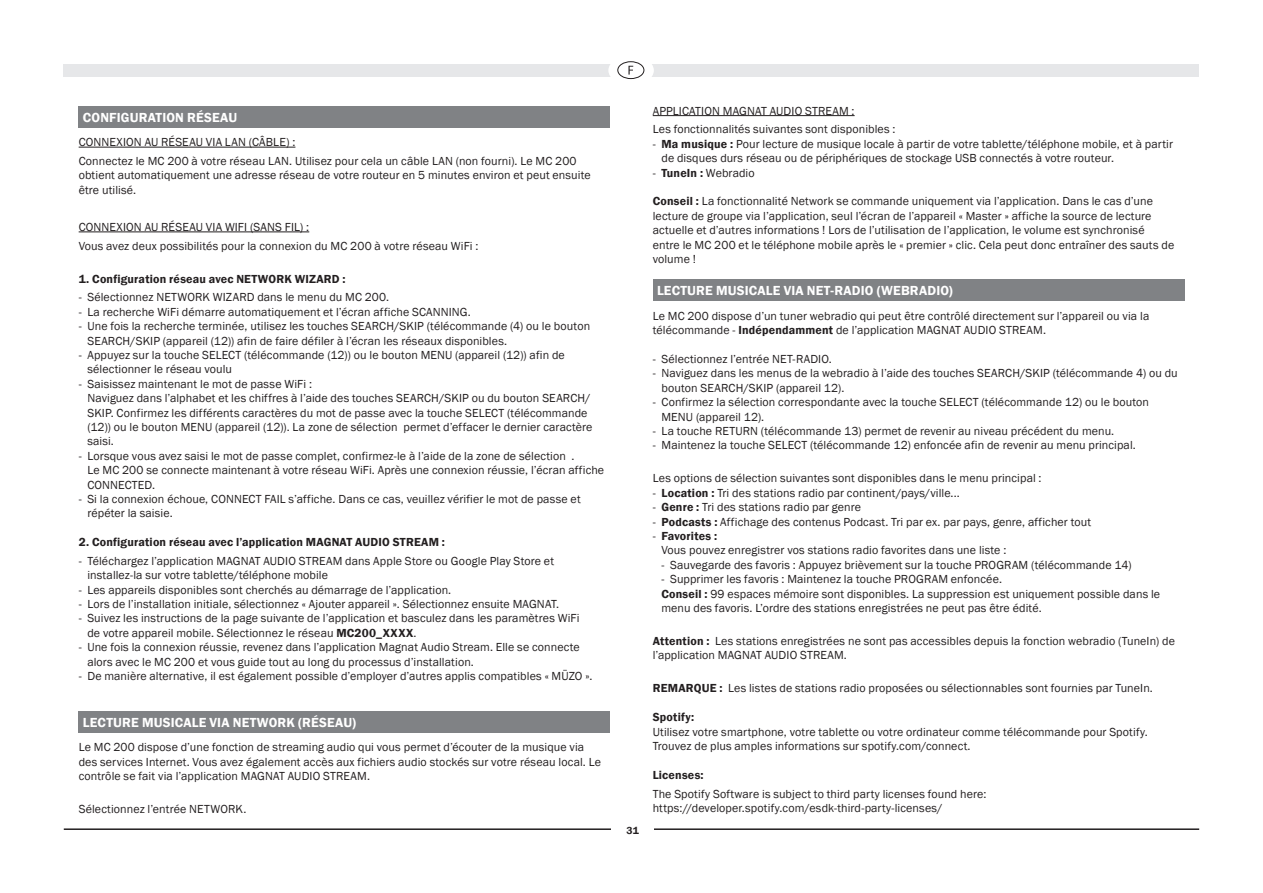
<style>
.page{position:relative;width:1263px;height:893px;background:#fff}
.page>*{position:absolute;margin:0;border:0;box-sizing:border-box;transform-origin:0 0}
.t1{font:600 13.5px "Franklin Gothic";letter-spacing:.01em;color:#fff}
.t2{font:12px/14.4px "Franklin Gothic";letter-spacing:.01em;color:#231f20}
.t3{font:600 12px "Franklin Gothic";letter-spacing:.015em;color:#231f20}
.t4{font:600 10.5px "Franklin Gothic";color:#231f20}
.s1{font-weight:600}
</style>
<div class="page">
<div style="left:64px;top:64px;width:1135px;height:13px;background:#e6e7e9"></div>
<hr style="left:64px;top:828px;width:1135px;height:2px;background:#231f20">
<div style="left:611px;top:817px;width:43px;height:26px;background:#fff"></div>
<div style="left:608px;top:55px;width:46px;height:30px;background:#fff;border-radius:50%"></div>
<div style="left:617px;top:61px;width:27px;height:18px;border:1px solid #231f20;border-radius:50%"></div>
<svg style="left:628px;top:66px;width:5px;height:9px"></svg>
<hr style="left:653px;top:115px;width:202px;height:1px;background:#231f20">
<div style="left:653px;top:280px;width:531px;height:21px;background:#808285"></div>
<hr style="left:79px;top:147px;width:216px;height:1px;background:#231f20">
<hr style="left:79px;top:232px;width:230px;height:1px;background:#231f20">
<div style="left:79px;top:106px;width:531px;height:22px;background:#808285"></div>
<div style="left:79px;top:711px;width:531px;height:21px;background:#808285"></div>
<p class="t1" style="left:83px;top:109px;width:156px">CONFIGURATION RÉSEAU</p>
<p class="t2" style="left:79px;top:133px;width:499px;line-height:18.6px">CONNEXION AU RÉSEAU VIA LAN (CÂBLE) :<br>Connectez le MC 200 à votre réseau LAN. Utilisez pour cela un câble LAN (non fourni). Le MC 200</p>
<p class="t2" style="left:79px;top:168px;width:514px">obtient automatiquement une adresse réseau de votre routeur en 5 minutes environ et peut ensuite être utilisé.</p>
<p class="t2" style="left:79px;top:218px;width:401px;line-height:18.6px">CONNEXION AU RÉSEAU VIA WIFI (SANS FIL) :<br>Vous avez deux possibilités pour la connexion du MC 200 à votre réseau WiFi :</p>
<p class="t3" style="left:79px;top:271px;width:268px">1. Configuration réseau avec NETWORK WIZARD :</p>
<p class="t2" style="left:79px;top:290px;width:312px">- Sélectionnez NETWORK WIZARD dans le menu du MC 200.</p>
<p class="t2" style="left:79px;top:305px;width:394px">- La recherche WiFi démarre automatiquement et l’écran affiche SCANNING.</p>
<p class="t2" style="left:87px;top:319px;width:504px;text-indent:-9px">- Une fois la recherche terminée, utilisez les touches SEARCH/SKIP (télécommande (4) ou le bouton<br>SEARCH/SKIP (appareil (12)) afin de faire défiler à l’écran les réseaux disponibles.</p>
<p class="t2" style="left:87px;top:348px;width:479px;text-indent:-9px">- Appuyez sur la touche SELECT (télécommande (12)) ou le bouton MENU (appareil (12)) afin de sélectionner le réseau voulu</p>
<p class="t2" style="left:87px;top:377px;width:507px;text-indent:-9px">- Saisissez maintenant le mot de passe WiFi :<br>Naviguez dans l’alphabet et les chiffres à l’aide des touches SEARCH/SKIP ou du bouton SEARCH/ SKIP. Confirmez les différents caractères du mot de passe avec la touche SELECT (télécommande (12)) ou le bouton MENU (appareil (12)). La zone de sélection permet d’effacer le dernier caractère saisi.</p>
<p class="t2" style="left:87px;top:449px;width:518px;text-indent:-9px">- Lorsque vous avez saisi le mot de passe complet, confirmez-le à l’aide de la zone de sélection .<br>Le MC 200 se connecte maintenant à votre réseau WiFi. Après une connexion réussie, l’écran affiche<br>CONNECTED.</p>
<p class="t2" style="left:87px;top:492px;width:495px;text-indent:-9px">- Si la connexion échoue, CONNECT FAIL s’affiche. Dans ce cas, veuillez vérifier le mot de passe et répéter la saisie.</p>
<p class="t3" style="left:79px;top:535px;width:368px">2. Configuration réseau avec l’application MAGNAT AUDIO STREAM :</p>
<p class="t2" style="left:87px;top:554px;width:468px;text-indent:-9px">- Téléchargez l’application MAGNAT AUDIO STREAM dans Apple Store ou Google Play Store et installez-la sur votre tablette/téléphone mobile</p>
<p class="t2" style="left:79px;top:583px;width:374px">- Les appareils disponibles sont cherchés au démarrage de l’application.</p>
<p class="t2" style="left:79px;top:597px;width:482px">- Lors de l’installation initiale, sélectionnez « Ajouter appareil ». Sélectionnez ensuite MAGNAT.</p>
<p class="t2" style="left:87px;top:611px;width:494px;text-indent:-9px">- Suivez les instructions de la page suivante de l’application et basculez dans les paramètres WiFi de votre appareil mobile. Sélectionnez le réseau <span class="s1">MC200_XXXX</span>.</p>
<p class="t2" style="left:87px;top:640px;width:494px;text-indent:-9px">- Une fois la connexion réussie, revenez dans l’application Magnat Audio Stream. Elle se connecte alors avec le MC 200 et vous guide tout au long du processus d’installation.</p>
<p class="t2" style="left:79px;top:669px;width:515px">- De manière alternative, il est également possible d’employer d’autres applis compatibles « MÜZO ».</p>
<p class="t1" style="left:83px;top:714px;width:275px">LECTURE MUSICALE VIA NETWORK (RÉSEAU)</p>
<p class="t2" style="left:79px;top:740px;width:524px">Le MC 200 dispose d’une fonction de streaming audio qui vous permet d’écouter de la musique via des services Internet. Vous avez également accès aux fichiers audio stockés sur votre réseau local. Le contrôle se fait via l’application MAGNAT AUDIO STREAM.</p>
<p class="t2" style="left:79px;top:802px;width:169px">Sélectionnez l’entrée NETWORK.</p>
<p class="t4" style="left:626px;top:824px;width:14px">31</p>
<p class="t2" style="left:653px;top:102px;width:244px;line-height:18.6px">APPLICATION MAGNAT AUDIO STREAM :<br>Les fonctionnalités suivantes sont disponibles :</p>
<p class="t2" style="left:661px;top:137px;width:513px;text-indent:-9px">- <span class="s1">Ma musique :</span> Pour lecture de musique locale à partir de votre tablette/téléphone mobile, et à partir de disques durs réseau ou de périphériques de stockage USB connectés à votre routeur.</p>
<p class="t2" style="left:653px;top:166px;width:103px">- <span class="s1">TuneIn :</span> Webradio</p>
<p class="t2" style="left:653px;top:194px;width:523px"><span class="s1">Conseil :</span> La fonctionnalité Network se commande uniquement via l’application. Dans le cas d’une lecture de groupe via l’application, seul l’écran de l’appareil « Master » affiche la source de lecture actuelle et d’autres informations ! Lors de l’utilisation de l’application, le volume est synchronisé entre le MC 200 et le téléphone mobile après le « premier » clic. Cela peut donc entraîner des sauts de volume !</p>
<p class="t1" style="left:657px;top:282px;width:297px">LECTURE MUSICALE VIA NET-RADIO (WEBRADIO)</p>
<p class="t2" style="left:653px;top:309px;width:498px">Le MC 200 dispose d’un tuner webradio qui peut être contrôlé directement sur l’appareil ou via la télécommande - <span class="s1">Indépendamment</span> de l’application MAGNAT AUDIO STREAM.</p>
<p class="t2" style="left:653px;top:352px;width:181px">- Sélectionnez l’entrée NET-RADIO.</p>
<p class="t2" style="left:661px;top:366px;width:518px;text-indent:-9px">- Naviguez dans les menus de la webradio à l’aide des touches SEARCH/SKIP (télécommande 4) ou du bouton SEARCH/SKIP (appareil 12).</p>
<p class="t2" style="left:661px;top:395px;width:489px;text-indent:-9px">- Confirmez la sélection correspondante avec la touche SELECT (télécommande 12) ou le bouton<br>MENU (appareil 12).</p>
<p class="t2" style="left:653px;top:424px;width:463px">- La touche RETURN (télécommande 13) permet de revenir au niveau précédent du menu.</p>
<p class="t2" style="left:653px;top:438px;width:485px">- Maintenez la touche SELECT (télécommande 12) enfoncée afin de revenir au menu principal.</p>
<p class="t2" style="left:653px;top:471px;width:390px">Les options de sélection suivantes sont disponibles dans le menu principal :</p>
<p class="t2" style="left:653px;top:486px;width:308px">- <span class="s1">Location :</span> Tri des stations radio par continent/pays/ville...</p>
<p class="t2" style="left:653px;top:500px;width:210px">- <span class="s1">Genre :</span> Tri des stations radio par genre</p>
<p class="t2" style="left:653px;top:515px;width:440px">- <span class="s1">Podcasts :</span> Affichage des contenus Podcast. Tri par ex. par pays, genre, afficher tout</p>
<p class="t2" style="left:661px;top:529px;width:346px;text-indent:-9px">- <span class="s1">Favorites :<br></span>Vous pouvez enregistrer vos stations radio favorites dans une liste :</p>
<p class="t2" style="left:661px;top:558px;width:472px">- Sauvegarde des favoris : Appuyez brièvement sur la touche PROGRAM (télécommande 14)</p>
<p class="t2" style="left:661px;top:572px;width:500px">- Supprimer les favoris : Maintenez la touche PROGRAM enfoncée.<br><span class="s1">Conseil :</span> 99 espaces mémoire sont disponibles. La suppression est uniquement possible dans le menu des favoris. L’ordre des stations enregistrées ne peut pas être édité.</p>
<p class="t2" style="left:653px;top:634px;width:524px"><span class="s1">Attention :</span> Les stations enregistrées ne sont pas accessibles depuis la fonction webradio (TuneIn) de l’application MAGNAT AUDIO STREAM.</p>
<p class="t2" style="left:653px;top:681px;width:502px"><span class="s1">REMARQUE :</span> Les listes de stations radio proposées ou sélectionnables sont fournies par TuneIn.</p>
<p class="t3" style="left:653px;top:710px;width:43px">Spotify:</p>
<p class="t2" style="left:653px;top:725px;width:497px">Utilisez votre smartphone, votre tablette ou votre ordinateur comme télécommande pour Spotify.<br>Trouvez de plus amples informations sur spotify.com/connect.</p>
<p class="t3" style="left:653px;top:767px;width:52px">Licenses:</p>
<p class="t2" style="left:653px;top:787px;width:335px">The Spotify Software is subject to third party licenses found here: https://developer.spotify.com/esdk-third-party-licenses/</p>
</div>
